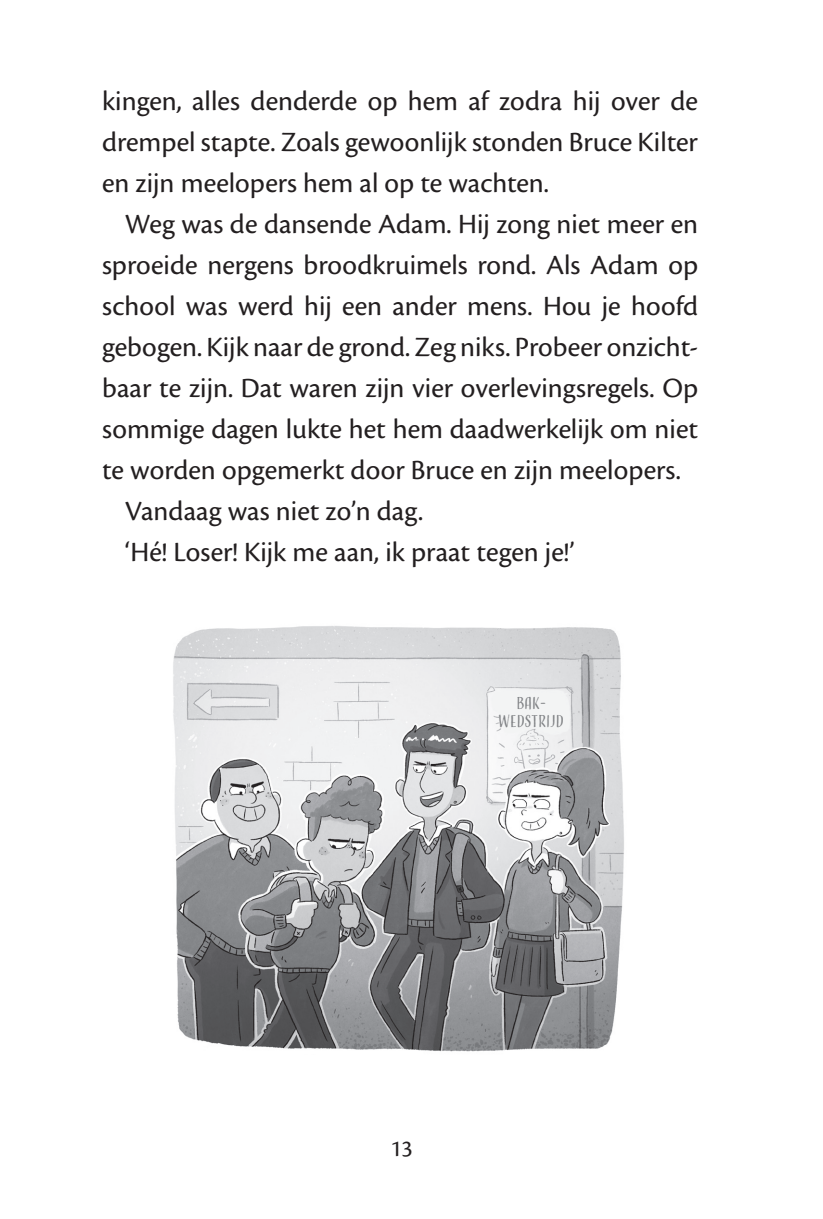
<style>
.page{position:relative;width:823px;height:1219px;background:#fff}
.page>*{position:absolute;margin:0;border:0;box-sizing:border-box;transform-origin:0 0}
.t1{font:29px/41px "Cronos Pro";color:#231f20;text-align:justify}
.t2{font:24px "Cronos Pro";color:#231f20}
.t3{font:16px/18px "Adorn Condensed Sans";letter-spacing:-.005em;color:#808285;text-align:center}
</style>
<div class="page">
<img style="left:173px;top:626px;width:451px;height:426px">
<p class="t1" style="left:102px;top:81px;width:597px">kingen, alles denderde op hem af zodra hij over de drempel stapte. Zoals gewoonlijk stonden Bruce Kilter en zijn meelopers hem al op te wachten.</p>
<p class="t1" style="left:125px;top:204px;width:574px">Weg was de dansende Adam. Hij zong niet meer en</p>
<p class="t1" style="left:102px;top:245px;width:597px">sproeide nergens broodkruimels rond. Als Adam op</p>
<p class="t1" style="left:102px;top:286px;width:597px">school was werd hij een ander mens. Hou je hoofd</p>
<p class="t1" style="left:102px;top:327px;width:597px">gebogen. Kijk naar de grond. Zeg niks. Probeer onzicht-</p>
<p class="t1" style="left:102px;top:368px;width:597px">baar te zijn. Dat waren zijn vier overlevingsregels. Op</p>
<p class="t1" style="left:102px;top:409px;width:597px">sommige dagen lukte het hem daadwerkelijk om niet</p>
<p class="t1" style="left:102px;top:450px;width:580px">te worden opgemerkt door Bruce en zijn meelopers.</p>
<p class="t1" style="left:125px;top:491px;width:299px">Vandaag was niet zo’n dag.</p>
<p class="t1" style="left:125px;top:532px;width:451px">‘Hé! Loser! Kijk me aan, ik praat tegen je!’</p>
<p class="t3" style="left:498px;top:695px;width:67px">BAK-<br>WEDSTRIJD</p>
<p class="t2" style="left:390px;top:1135px;width:24px">13</p>
</div>
